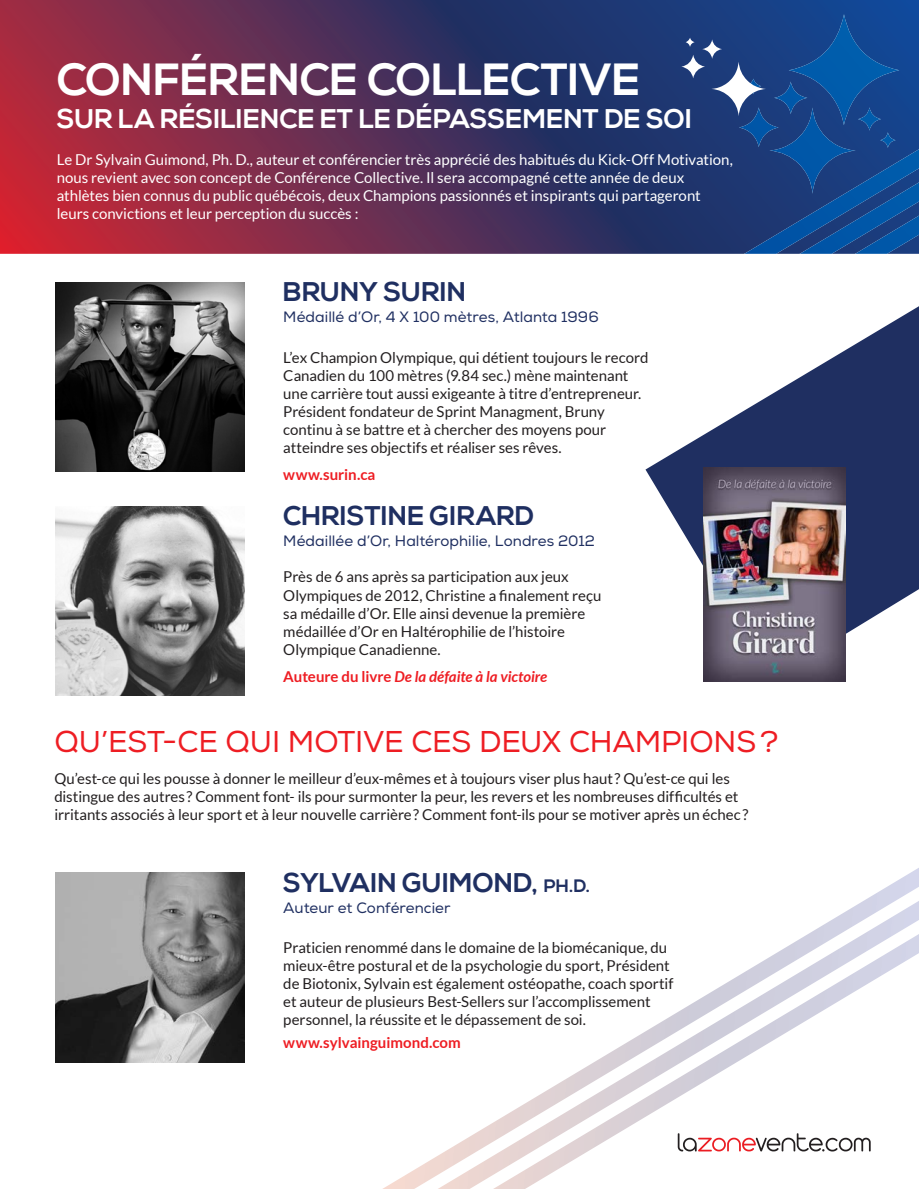
<style>
.page{position:relative;width:919px;height:1189px;background:#fff}
.page>*{position:absolute;margin:0;border:0;box-sizing:border-box;transform-origin:0 0}
.t1{font:700 45px "Nexa";letter-spacing:-.005em;color:#fff}
.t2{font:30px "Nexa";letter-spacing:-.01em;color:#ee1d23}
.t3{font:700 27px "Nexa";letter-spacing:.005em;color:#1f2f61}
.t4{font:700 27px "Nexa";letter-spacing:.005em;color:#fff}
.t5{font:15px/18px "Lato";color:#231f20}
.t6{font:15px/18px "Lato";color:#fff}
.t7{font:15px "Nexa";letter-spacing:.005em;color:#1f2f61}
.t8{font:italic 700 15px "Lato";letter-spacing:-.005em;color:#ee1d23}
.t9{font:700 15px "Lato";letter-spacing:.005em;color:#ee1d23}
.s1{font-style:normal}
.s2{font-size:18px}
</style>
<div class="page">
<svg style="left:0;top:0;width:918px;height:254px;background:#602f55"></svg>
<img style="left:56px;top:872px;width:189px;height:189px">
<img style="left:56px;top:282px;width:189px;height:189px">
<svg style="left:645px;top:353px;width:273px;height:326px;fill:#1f2f61"></svg>
<img style="left:703px;top:467px;width:142px;height:214px">
<svg style="left:681px;top:14px;width:237px;height:339px"></svg>
<svg style="left:384px;top:868px;width:534px;height:320px"></svg>
<svg style="left:437px;top:900px;width:481px;height:288px"></svg>
<svg style="left:493px;top:934px;width:425px;height:254px"></svg>
<img style="left:56px;top:506px;width:189px;height:189px">
<h1 class="t1" style="left:57px;top:53px;width:585px">CONFÉRENCE COLLECTIVE</h1>
<h3 class="t4" style="left:57px;top:103px;width:636px">SUR LA RÉSILIENCE ET LE DÉPASSEMENT DE SOI</h3>
<p class="t6" style="left:57px;top:150px;width:677px">Le Dr Sylvain Guimond, Ph. D., auteur et conférencier très apprécié des habitués du Kick-Off Motivation, nous revient avec son concept de Conférence Collective. Il sera accompagné cette année de deux athlètes bien connus du public québécois, deux Champions passionnés et inspirants qui partageront leurs convictions et leur perception du succès :</p>
<h3 class="t3" style="left:283px;top:276px;width:184px">BRUNY SURIN</h3>
<p class="t7" style="left:283px;top:308px;width:317px">Médaillé d’Or, 4 X 100 mètres, Atlanta 1996</p>
<p class="t5" style="left:283px;top:348px;width:366px">L’ex Champion Olympique, qui détient toujours le record Canadien du 100 mètres (9.84 sec.) mène maintenant une carrière tout aussi exigeante à titre d’entrepreneur.<br>Président fondateur de Sprint Managment, Bruny continu à se battre et à chercher des moyens pour atteindre ses objectifs et réaliser ses rêves.</p>
<p class="t9" style="left:283px;top:465px;width:94px">www.surin.ca</p>
<h3 class="t3" style="left:283px;top:500px;width:252px">CHRISTINE GIRARD</h3>
<p class="t7" style="left:283px;top:532px;width:313px">Médaillée d’Or, Haltérophilie, Londres 2012</p>
<p class="t5" style="left:283px;top:568px;width:319px">Près de 6 ans après sa participation aux jeux Olympiques de 2012, Christine a finalement reçu sa médaille d’Or. Elle ainsi devenue la première médaillée d’Or en Haltérophilie de l’histoire Olympique Canadienne.</p>
<p class="t8" style="left:283px;top:667px;width:265px"><span class="s1">Auteure du livre</span> De la défaite à la victoire</p>
<h2 class="t2" style="left:54px;top:723px;width:725px">QU’EST-CE QUI MOTIVE CES DEUX CHAMPIONS?</h2>
<p class="t5" style="left:54px;top:769px;width:695px">Qu’est-ce qui les pousse à donner le meilleur d’eux-mêmes et à toujours viser plus haut? Qu’est-ce qui les distingue des autres? Comment font- ils pour surmonter la peur, les revers et les nombreuses difficultés et irritants associés à leur sport et à leur nouvelle carrière? Comment font-ils pour se motiver après un échec?</p>
<h3 class="t3" style="left:283px;top:866px;width:308px">SYLVAIN GUIMOND, <span class="s2">PH.D.</span></h3>
<p class="t7" style="left:283px;top:898px;width:169px">Auteur et Conférencier</p>
<p class="t5" style="left:283px;top:938px;width:391px">Praticien renommé dans le domaine de la biomécanique, du mieux-être postural et de la psychologie du sport, Président de Biotonix, Sylvain est également ostéopathe, coach sportif et auteur de plusieurs Best-Sellers sur l’accomplissement personnel, la réussite et le dépassement de soi.</p>
<p class="t9" style="left:283px;top:1033px;width:179px">www.sylvainguimond.com</p>
</div>
